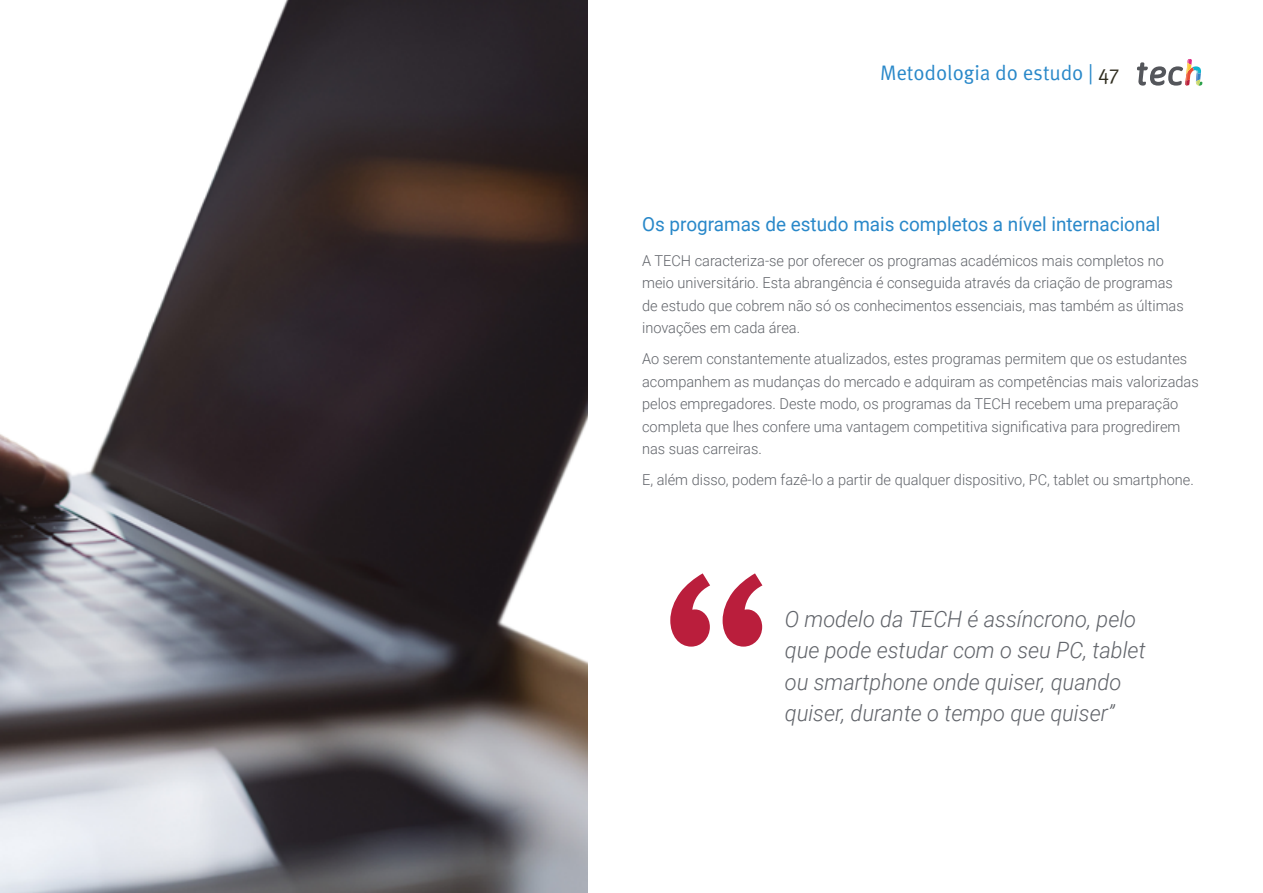
<style>
.page{position:relative;width:1263px;height:893px;background:#fff}
.page>*{position:absolute;margin:0;border:0;box-sizing:border-box;transform-origin:0 0}
.t1{font:italic 300 22.5px/31.5px "Roboto";color:#61646a}
.t2{font:21px "Meta Pro";color:#2988c9}
.t3{font:19.5px "Roboto";color:#2988c9}
.t4{font:300 15px/22.5px "Roboto";color:#61646a}
.s1{color:#312e20}
</style>
<div class="page">
<img style="left:0;top:0;width:587px;height:893px">
<svg style="left:670px;top:573px;width:92px;height:74px"></svg>
<svg style="left:1137px;top:59px;width:65px;height:27px"></svg>
<h2 class="t2" style="left:880px;top:59px;width:241px">Metodologia do estudo | <span class="s1">47</span></h2>
<h3 class="t3" style="left:642px;top:211px;width:520px">Os programas de estudo mais completos a nível internacional</h3>
<p class="t4" style="left:642px;top:248px;width:543px">A TECH caracteriza-se por oferecer os programas académicos mais completos no meio universitário. Esta abrangência é conseguida através da criação de programas de estudo que cobrem não só os conhecimentos essenciais, mas também as últimas inovações em cada área.</p>
<p class="t4" style="left:642px;top:347px;width:558px">Ao serem constantemente atualizados, estes programas permitem que os estudantes acompanhem as mudanças do mercado e adquiram as competências mais valorizadas pelos empregadores. Deste modo, os programas da TECH recebem uma preparação completa que lhes confere uma vantagem competitiva significativa para progredirem nas suas carreiras.</p>
<p class="t4" style="left:642px;top:468px;width:553px">E, além disso, podem fazê-lo a partir de qualquer dispositivo, PC, tablet ou smartphone.</p>
<h1 class="t1" style="left:785px;top:602px;width:362px">O modelo da TECH é assíncrono, pelo que pode estudar com o seu PC, tablet ou smartphone onde quiser, quando quiser, durante o tempo que quiser”</h1>
</div>
